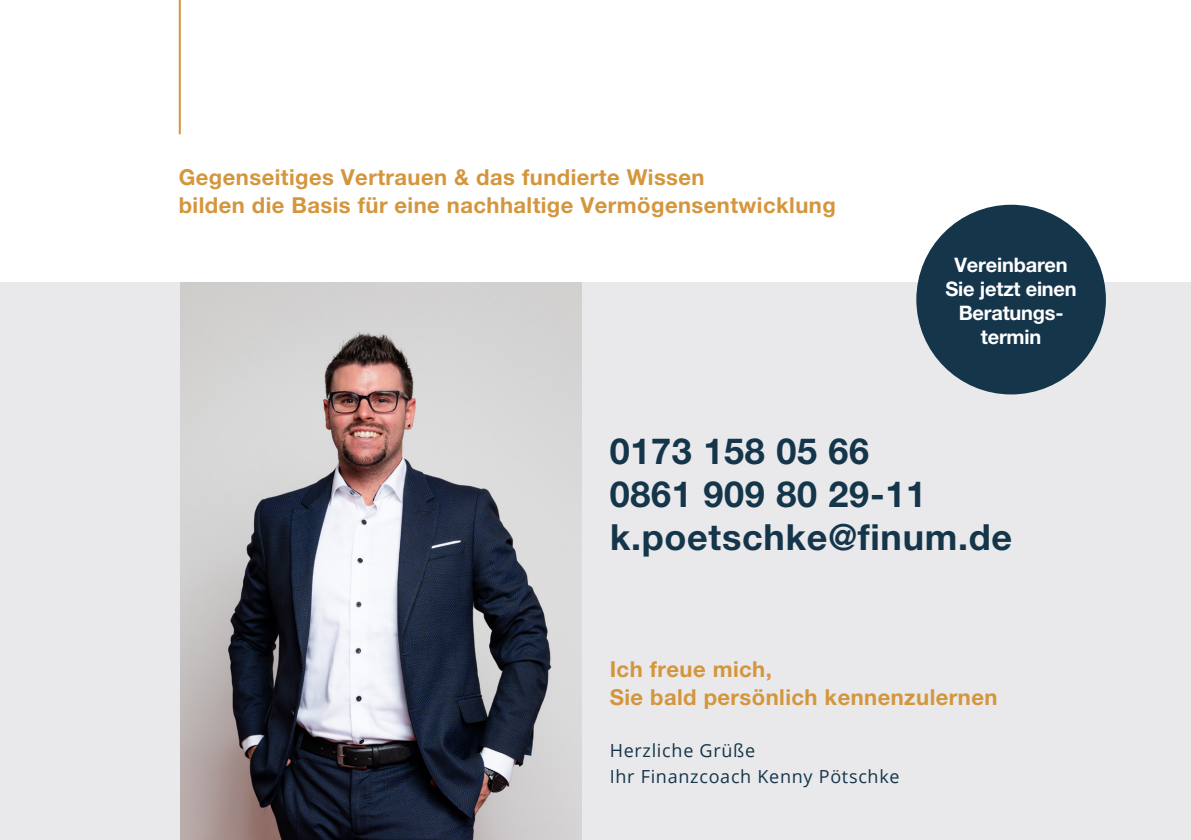
<style>
.page{position:relative;width:1191px;height:840px;background:#fff}
.page>*{position:absolute;margin:0;border:0;box-sizing:border-box;transform-origin:0 0}
.t1{font:700 36px/43.2px "Helvetica Neue LT Pro";letter-spacing:.02em;color:#14354a}
.t2{font:700 22px/28px "Helvetica Neue LT Pro";letter-spacing:.02em;color:#d4963d}
.t3{font:700 20px/24px "Helvetica Neue LT Pro";letter-spacing:-.01em;color:#fff;text-align:center}
.t4{font:18px/26px "Open Sans";letter-spacing:.04em;color:#14354a}
</style>
<div class="page">
<div style="left:0;top:282px;width:1191px;height:557px;background:#e9e9eb"></div>
<hr style="left:179px;top:0;width:2px;height:134px;background:#d4963d">
<img style="left:181px;top:282px;width:400px;height:557px">
<div style="left:916px;top:205px;width:190px;height:189px;background:#14354a;border-radius:50%"></div>
<p class="t2" style="left:179px;top:162px;width:658px">Gegenseitiges Vertrauen &amp; das fundierte Wissen<br>bilden die Basis für eine nachhaltige Vermögensentwicklung</p>
<p class="t3" style="left:945px;top:252px;width:133px">Vereinbaren<br>Sie jetzt einen<br>Beratungs&shy;termin</p>
<h1 class="t1" style="left:609px;top:428px;width:404px">0173 158 05 66<br>0861 909 80 29-11 k.poetschke@finum.de</h1>
<p class="t2" style="left:609px;top:654px;width:389px">Ich freue mich,<br>Sie bald persönlich kennenzulernen</p>
<p class="t4" style="left:609px;top:736px;width:291px">Herzliche Grüße<br>Ihr Finanzcoach Kenny Pötschke</p>
</div>
